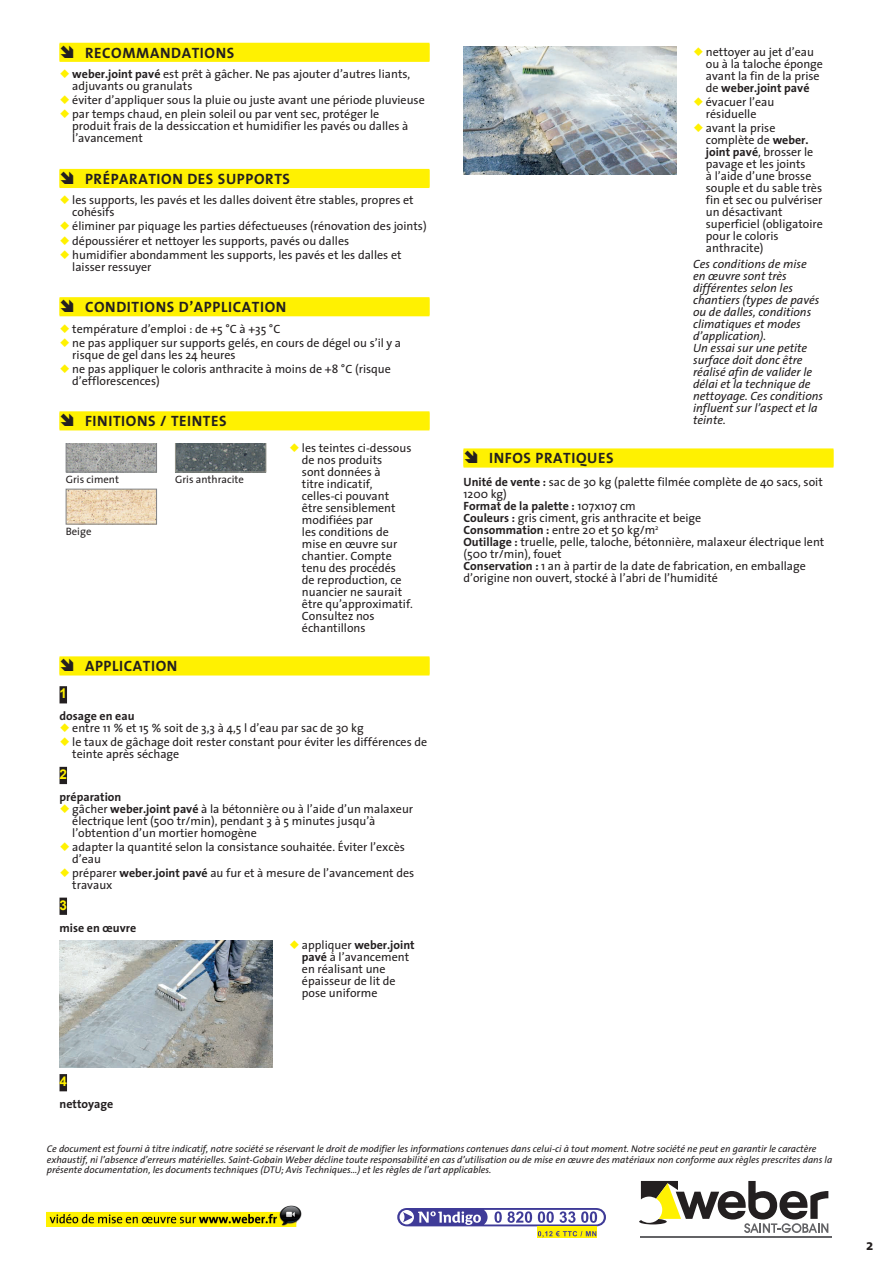
<style>
.page{position:relative;width:893px;height:1263px;background:#fff}
.page>*{position:absolute;margin:0;border:0;box-sizing:border-box;transform-origin:0 0}
.t1{font:700 15px "The Sans";letter-spacing:.04em;color:#231f20}
.TITRE_PARAGRAPHE{font:700 13.5px "Arial";color:#fff101}
.TEXTE{font:12px/12px "The Sans";color:#231f20}
.TEXTE-2{font:italic 12px/12px "The Sans";color:#231f20}
.TEXTE-3{font:700 12px "The Sans";color:#231f20}
.t2{font:10.65px "The Sans";color:#231f20}
.mention_legale{font:italic 9.75px/10.5px "The Sans";color:#231f20}
.s1{color:#fff101}
.s2{font-weight:700}
</style>
<div class="page">
<div style="left:60px;top:44px;width:369px;height:18px;background:#fff21f"></div>
<div style="left:60px;top:43px;width:369px;height:18px;background:#fff101"></div>
<div style="left:60px;top:170px;width:369px;height:18px;background:#fff101"></div>
<div style="left:60px;top:169px;width:369px;height:18px;background:#fff101"></div>
<div style="left:60px;top:298px;width:369px;height:18px;background:#fff101"></div>
<div style="left:60px;top:297px;width:369px;height:18px;background:#fff101"></div>
<div style="left:60px;top:412px;width:369px;height:18px;background:#fff101"></div>
<div style="left:60px;top:411px;width:369px;height:18px;background:#fff101"></div>
<div style="left:60px;top:657px;width:369px;height:18px;background:#fff101"></div>
<div style="left:60px;top:656px;width:369px;height:18px;background:#fff101"></div>
<div style="left:60px;top:686px;width:7px;height:17px;background:#231f20"></div>
<div style="left:60px;top:767px;width:7px;height:17px;background:#231f20"></div>
<div style="left:60px;top:898px;width:7px;height:17px;background:#231f20"></div>
<div style="left:60px;top:1074px;width:7px;height:17px;background:#231f20"></div>
<svg style="left:66px;top:443px;width:91px;height:29px;background:#a2a3a1"></svg>
<img style="left:68px;top:491px;width:87px;height:31px">
<div style="left:66px;top:489px;width:91px;height:35px;border:1px solid #808285"></div>
<svg style="left:175px;top:443px;width:91px;height:29px;background:#5d6668"></svg>
<img style="left:60px;top:940px;width:212px;height:128px">
<div style="left:463px;top:450px;width:370px;height:18px;background:#fff101"></div>
<div style="left:463px;top:448px;width:370px;height:18px;background:#fff101"></div>
<img style="left:463px;top:47px;width:213px;height:127px">
<hr style="left:641px;top:1236px;width:191px;height:1px;background:#636366">
<svg style="left:639px;top:1181px;width:189px;height:52px"></svg>
<img style="left:47px;top:1205px;width:255px;height:22px">
<svg style="left:397px;top:1208px;width:209px;height:29px"></svg>
<p class="t1" style="left:85px;top:40px;width:151px">RECOMMANDATIONS</p>
<p class="TEXTE" style="left:72px;top:68px;width:339px;text-indent:-13px"><span class="s1">○</span> <span class="s2">weber.joint pavé</span> est prêt à gâcher. Ne pas ajouter d’autres liants, adjuvants ou granulats</p>
<p class="TEXTE" style="left:60px;top:94px;width:367px"><span class="s1">○</span> éviter d’appliquer sous la pluie ou juste avant une période pluvieuse</p>
<p class="TEXTE" style="left:72px;top:108px;width:338px;text-indent:-13px"><span class="s1">○</span> par temps chaud, en plein soleil ou par vent sec, protéger le produit frais de la dessiccation et humidifier les pavés ou dalles à l’avancement</p>
<p class="t1" style="left:85px;top:166px;width:207px">PRÉPARATION DES SUPPORTS</p>
<p class="TEXTE" style="left:72px;top:194px;width:343px;text-indent:-13px"><span class="s1">○</span> les supports, les pavés et les dalles doivent être stables, propres et cohésifs</p>
<p class="TEXTE" style="left:60px;top:220px;width:369px"><span class="s1">○</span> éliminer par piquage les parties défectueuses (rénovation des joints)</p>
<p class="TEXTE" style="left:60px;top:234px;width:291px"><span class="s1">○</span> dépoussiérer et nettoyer les supports, pavés ou dalles</p>
<p class="TEXTE" style="left:72px;top:248px;width:331px;text-indent:-13px"><span class="s1">○</span> humidifier abondamment les supports, les pavés et les dalles et laisser ressuyer</p>
<p class="t1" style="left:85px;top:294px;width:203px">CONDITIONS D’APPLICATION</p>
<p class="TEXTE" style="left:60px;top:322px;width:222px"><span class="s1">○</span> température d’emploi : de +5 °C à +35 °C</p>
<p class="TEXTE" style="left:72px;top:336px;width:330px;text-indent:-13px"><span class="s1">○</span> ne pas appliquer sur supports gelés, en cours de dégel ou s’il y a risque de gel dans les 24 heures</p>
<p class="TEXTE" style="left:72px;top:362px;width:320px;text-indent:-13px"><span class="s1">○</span> ne pas appliquer le coloris anthracite à moins de +8 °C (risque d’efflorescences)</p>
<p class="t1" style="left:85px;top:409px;width:143px">FINITIONS / TEINTES</p>
<p class="t2" style="left:66px;top:471px;width:55px">Gris ciment</p>
<p class="t2" style="left:66px;top:523px;width:27px">Beige</p>
<p class="t2" style="left:175px;top:471px;width:70px">Gris anthracite</p>
<p class="t1" style="left:85px;top:654px;width:94px">APPLICATION</p>
<p class="TEXTE" style="left:302px;top:442px;width:113px;text-indent:-13px"><span class="s1">○</span> les teintes ci-dessous de nos produits<br>sont données à<br>titre indicatif, celles-ci pouvant être sensiblement modifiées par<br>les conditions de mise en œuvre sur chantier. Compte tenu des procédés<br>de reproduction, ce nuancier ne saurait être qu’approximatif.<br>Consultez nos échantillons</p>
<p class="TITRE_PARAGRAPHE" style="left:60px;top:685px;width:9px">1</p>
<p class="TEXTE-3" style="left:60px;top:706px;width:76px">dosage en eau</p>
<p class="TEXTE" style="left:60px;top:722px;width:306px"><span class="s1">○</span> entre 11 % et 15 % soit de 3,3 à 4,5 l d’eau par sac de 30 kg</p>
<p class="TEXTE" style="left:72px;top:736px;width:356px;text-indent:-13px"><span class="s1">○</span> le taux de gâchage doit rester constant pour éviter les différences de teinte après séchage</p>
<p class="TITRE_PARAGRAPHE" style="left:60px;top:765px;width:9px">2</p>
<p class="TEXTE-3" style="left:60px;top:787px;width:63px">préparation</p>
<p class="TEXTE" style="left:72px;top:802px;width:342px;text-indent:-13px"><span class="s1">○</span> gâcher <span class="s2">weber.joint pavé</span> à la bétonnière ou à l’aide d’un malaxeur électrique lent (500 tr/min), pendant 3 à 5 minutes jusqu’à l’obtention d’un mortier homogène</p>
<p class="TEXTE" style="left:72px;top:840px;width:334px;text-indent:-13px"><span class="s1">○</span> adapter la quantité selon la consistance souhaitée. Éviter l’excès d’eau</p>
<p class="TEXTE" style="left:72px;top:867px;width:343px;text-indent:-13px"><span class="s1">○</span> préparer <span class="s2">weber.joint pavé</span> au fur et à mesure de l’avancement des travaux</p>
<p class="TITRE_PARAGRAPHE" style="left:60px;top:896px;width:9px">3</p>
<p class="TEXTE-3" style="left:60px;top:917px;width:78px">mise en œuvre</p>
<p class="TEXTE" style="left:302px;top:938px;width:114px;text-indent:-13px"><span class="s1">○</span> appliquer <span class="s2">weber.joint pavé</span> à l’avancement en réalisant une épaisseur de lit de pose uniforme</p>
<p class="TITRE_PARAGRAPHE" style="left:60px;top:1072px;width:9px">4</p>
<p class="TEXTE-3" style="left:60px;top:1094px;width:55px">nettoyage</p>
<p class="TEXTE" style="left:706px;top:45px;width:119px;text-indent:-13px"><span class="s1">○</span> nettoyer au jet d’eau ou à la taloche éponge avant la fin de la prise de <span class="s2">weber.joint pavé</span></p>
<p class="TEXTE" style="left:693px;top:95px;width:83px;text-align:center"><span class="s1">○</span> évacuer l’eau résiduelle</p>
<p class="TEXTE" style="left:706px;top:121px;width:119px;text-indent:-13px"><span class="s1">○</span> avant la prise complète de <span class="s2">weber. joint pavé</span>, brosser le pavage et les joints<br>à l’aide d’une brosse souple et du sable très fin et sec ou pulvériser un désactivant superficiel (obligatoire pour le coloris anthracite)</p>
<p class="TEXTE-2" style="left:693px;top:258px;width:131px">Ces conditions de mise<br>en œuvre sont très différentes selon les chantiers (types de pavés ou de dalles, conditions climatiques et modes d’application).<br>Un essai sur une petite surface doit donc être réalisé afin de valider le délai et la technique de nettoyage. Ces conditions influent sur l’aspect et la teinte.</p>
<p class="t1" style="left:489px;top:446px;width:126px">INFOS PRATIQUES</p>
<p class="TEXTE" style="left:463px;top:475px;width:362px"><span class="s2">Unité de vente :</span> sac de 30 kg (palette filmée complète de 40 sacs, soit 1200 kg)<br><span class="s2">Format de la palette :</span> 107x107 cm<br><span class="s2">Couleurs :</span> gris ciment, gris anthracite et beige<br><span class="s2">Consommation :</span> entre 20 et 50 kg/m<sup>2<br></sup><span class="s2">Outillage :</span> truelle, pelle, taloche, bétonnière, malaxeur électrique lent (500 tr/min), fouet<br><span class="s2">Conservation :</span> 1 an à partir de la date de fabrication, en emballage d’origine non ouvert, stocké à l’abri de l’humidité</p>
<p class="mention_legale" style="left:47px;top:1143px;width:787px">Ce document est fourni à titre indicatif, notre société se réservant le droit de modifier les informations contenues dans celui-ci à tout moment. Notre société ne peut en garantir le caractère exhaustif, ni l’absence d’erreurs matérielles. Saint-Gobain Weber décline toute responsabilité en cas d’utilisation ou de mise en œuvre des matériaux non conforme aux règles prescrites dans la présente documentation, les documents techniques (DTU; Avis Techniques…) et les règles de l’art applicables.</p>
<p class="t1" style="left:866px;top:1232px;width:9px">2</p>
</div>
